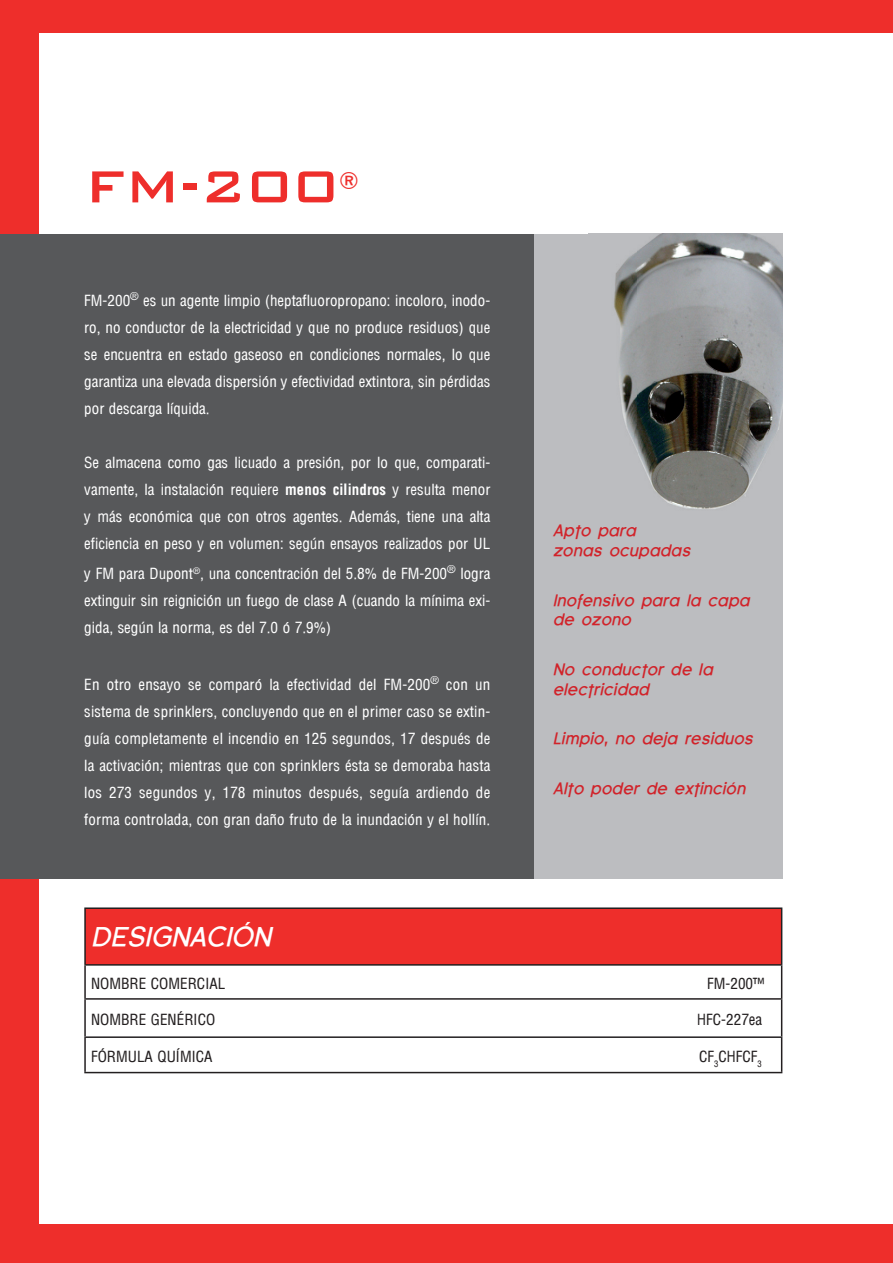
<style>
.page{position:relative;width:893px;height:1263px;background:#fff}
.page>*{position:absolute;margin:0;border:0;box-sizing:border-box;transform-origin:0 0}
.t1{font:500 60px "Bank Gothic BT";color:#ee2e2b}
.t2{font:italic 700 27px "Florencesans";color:#fff}
.t3{font:500 23.55px "Bank Gothic BT";color:#ee2e2b}
.t4{font:italic 700 16.5px/19.8px "Florencesans";color:#d1232a}
.t5{font:15px/27px "Arena Condensed";color:#fff;text-align:justify}
.t6{font:15px "Arena Condensed";color:#231f20}
.s1{font-family:"Arena";font-weight:700;font-stretch:condensed}
</style>
<div class="page">
<div style="left:0;top:0;width:893px;height:33px;background:#ee2e2b"></div>
<div style="left:0;top:1225px;width:893px;height:38px;background:#ee2e2b"></div>
<div style="left:0;top:0;width:38px;height:1263px;background:#ee2e2b"></div>
<div style="left:0;top:234px;width:534px;height:644px;background:#57585a"></div>
<div style="left:534px;top:234px;width:248px;height:644px;background:#bcbdc0"></div>
<img style="left:637px;top:234px;width:145px;height:275px">
<img style="left:614px;top:252px;width:23px;height:198px">
<div style="left:85px;top:908px;width:697px;height:57px;background:#ee2e2b"></div>
<hr style="left:84px;top:907px;width:698px;height:2px;background:#231f20">
<hr style="left:84px;top:909px;width:2px;height:55px;background:#231f20">
<hr style="left:781px;top:909px;width:1px;height:55px;background:#231f20">
<hr style="left:84px;top:964px;width:698px;height:2px;background:#231f20">
<hr style="left:84px;top:966px;width:2px;height:32px;background:#231f20">
<hr style="left:781px;top:966px;width:1px;height:32px;background:#231f20">
<hr style="left:84px;top:998px;width:698px;height:2px;background:#231f20">
<hr style="left:84px;top:1000px;width:2px;height:36px;background:#231f20">
<hr style="left:781px;top:1000px;width:1px;height:36px;background:#231f20">
<hr style="left:84px;top:1036px;width:698px;height:2px;background:#231f20">
<hr style="left:84px;top:1038px;width:2px;height:34px;background:#231f20">
<hr style="left:781px;top:1038px;width:1px;height:34px;background:#231f20">
<hr style="left:84px;top:1072px;width:698px;height:1px;background:#231f20">
<h1 class="t1" style="left:84px;top:154px;width:256px">FM-200</h1>
<h3 class="t3" style="left:339px;top:170px;width:21px">®</h3>
<p class="t5" style="left:84px;top:287px;width:408px">FM-200<sup>®</sup> es un agente limpio (heptafluoropropano: incoloro, inodo&shy;ro, no conductor de la electricidad y que no produce residuos) que se encuentra en estado gaseoso en condiciones normales, lo que garantiza una elevada dispersión y efectividad extintora, sin pérdidas por descarga líquida.</p>
<p class="t5" style="left:84px;top:449px;width:408px">Se almacena como gas licuado a presión, por lo que, comparati&shy;vamente, la instalación requiere <span class="s1">menos cilindros</span> y resulta menor y más económica que con otros agentes. Además, tiene una alta eficiencia en peso y en volumen: según ensayos realizados por UL</p>
<p class="t5" style="left:84px;top:560px;width:408px">y FM para Dupont<sup>®</sup>, una concentración del 5.8% de FM-200<sup>®</sup> logra extinguir sin reignición un fuego de clase A (cuando la mínima exi&shy;gida, según la norma, es del 7.0 ó 7.9%)</p>
<p class="t5" style="left:84px;top:671px;width:408px">En otro ensayo se comparó la efectividad del FM-200<sup>®</sup> con un sistema de sprinklers, concluyendo que en el primer caso se extin&shy;guía completamente el incendio en 125 segundos, 17 después de la activación; mientras que con sprinklers ésta se demoraba hasta los 273 segundos y, 178 minutos después, seguía ardiendo de forma controlada, con gran daño fruto de la inundación y el hollín.</p>
<p class="t4" style="left:553px;top:521px;width:139px">Apto para<br>zonas ocupadas</p>
<p class="t4" style="left:553px;top:590px;width:198px">Inofensivo para la capa de ozono</p>
<p class="t4" style="left:553px;top:659px;width:162px">No conductor de la electricidad</p>
<p class="t4" style="left:553px;top:729px;width:202px">Limpio, no deja residuos</p>
<p class="t4" style="left:553px;top:778px;width:194px">Alto poder de extinción</p>
<h2 class="t2" style="left:91px;top:922px;width:181px">DESIGNACIÓN</h2>
<p class="t6" style="left:91px;top:975px;width:136px">NOMBRE COMERCIAL</p>
<p class="t6" style="left:707px;top:975px;width:59px">FM-200™</p>
<p class="t6" style="left:91px;top:1011px;width:126px">NOMBRE GENÉRICO</p>
<p class="t6" style="left:697px;top:1011px;width:67px">HFC-227ea</p>
<p class="t6" style="left:91px;top:1048px;width:123px">FÓRMULA QUÍMICA</p>
<p class="t6" style="left:699px;top:1048px;width:64px">CF<sub>3</sub>CHFCF<sub>3</sub></p>
</div>
